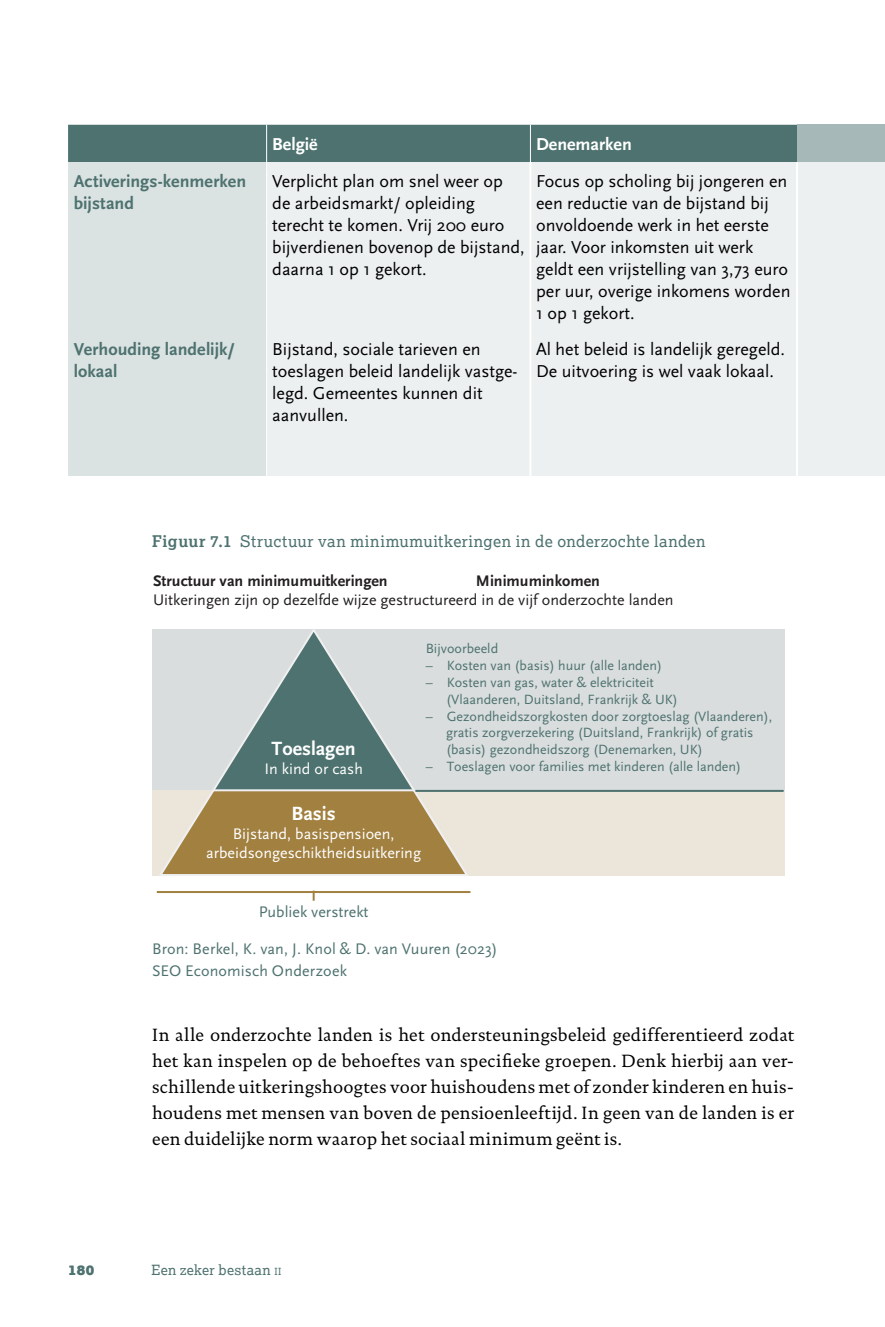
<style>
.page{position:relative;width:885px;height:1327px;background:#fff}
.page>*{position:absolute;margin:0;border:0;box-sizing:border-box;transform-origin:0 0}
.t1{font:700 20px "Scala Sans Pro";color:#fff}
.P_T{font:18px/22px "Scala Sans Pro";color:#000}
.P_first{font:18px/26px "DTL Documenta TOT";letter-spacing:.02em;color:#000;text-align:justify}
.H1_R_T{font:700 18px/22px "Scala Sans Pro";letter-spacing:.005em;color:#4d726f}
.H1_C_T{font:700 18px "Scala Sans Pro";color:#fff}
.Source_F{font:16px "Scala Sans Pro";letter-spacing:.005em;color:#4d726f}
.t2{font:16px "Scala Sans Pro";color:#221f1f}
.t3{font:16px/19.2px "Scala Sans Pro";color:#fff;text-align:center}
.Caption_F{font:16px "Lexia";letter-spacing:.03em;color:#4d726f}
.t4{font:700 16px "Scala Sans Pro";color:#221f1f}
.t5{font:14px/16.8px "Scala Sans Pro";color:#4d726f}
.t6{font:14px "Lexia";letter-spacing:.025em;color:#4d726f}
.t7{font:900 14px "Lexia";color:#4d726f}
.s1{font-weight:700}
.s2{font-size:9.8px}
</style>
<div class="page">
<svg style="left:68px;top:125px;width:816px;height:351px;background:#d8e0e0"></svg>
<hr style="left:266px;top:125px;width:1px;height:37px;background:#fff">
<hr style="left:530px;top:125px;width:1px;height:37px;background:#fff">
<hr style="left:529px;top:162px;width:2px;height:168px;background:#fff">
<hr style="left:529px;top:330px;width:2px;height:146px;background:#fff">
<hr style="left:266px;top:162px;width:1px;height:168px;background:#fff">
<hr style="left:266px;top:330px;width:1px;height:146px;background:#fff">
<hr style="left:796px;top:162px;width:2px;height:168px;background:#fff">
<hr style="left:796px;top:330px;width:2px;height:146px;background:#fff">
<div style="left:152px;top:629px;width:632px;height:161px;background:#d9dddd"></div>
<div style="left:152px;top:790px;width:632px;height:86px;background:#ece5d9"></div>
<svg style="left:215px;top:629px;width:198px;height:158px"></svg>
<svg style="left:159px;top:787px;width:311px;height:89px"></svg>
<hr style="left:157px;top:891px;width:313px;height:2px;background:#a18040">
<svg style="left:312px;top:890px;width:2px;height:10px"></svg>
<hr style="left:415px;top:790px;width:368px;height:2px;background:#4d726f">
<p class="H1_C_T" style="left:272px;top:134px;width:47px">België</p>
<p class="H1_C_T" style="left:536px;top:134px;width:97px">Denemarken</p>
<p class="H1_R_T" style="left:74px;top:170px;width:174px">Activerings-kenmerken bijstand</p>
<p class="P_T" style="left:272px;top:170px;width:254px">Verplicht plan om snel weer op de arbeidsmarkt/ opleiding terecht te komen. Vrij 200 euro bijverdienen bovenop de bijstand, daarna 1 op 1 gekort.</p>
<p class="P_T" style="left:536px;top:170px;width:256px">Focus op scholing bij jongeren en een reductie van de bijstand bij onvoldoende werk in het eerste jaar. Voor inkomsten uit werk geldt een vrijstelling van 3,73 euro per uur, overige inkomens worden<br>1 op 1 gekort.</p>
<p class="H1_R_T" style="left:74px;top:338px;width:162px">Verhouding landelijk/ lokaal</p>
<p class="P_T" style="left:272px;top:338px;width:247px">Bijstand, sociale tarieven en toeslagen beleid landelijk vastge&shy;legd. Gemeentes kunnen dit aanvullen.</p>
<p class="P_T" style="left:536px;top:338px;width:250px">Al het beleid is landelijk geregeld.<br>De uitvoering is wel vaak lokaal.</p>
<p class="Caption_F" style="left:152px;top:531px;width:555px"><span class="s1">Figuur 7.1</span> Structuur van minimumuitkeringen in de onderzochte landen</p>
<p class="t4" style="left:153px;top:571px;width:236px">Structuur van minimumuitkeringen</p>
<p class="t4" style="left:476px;top:571px;width:125px">Minimuminkomen</p>
<p class="t2" style="left:153px;top:591px;width:522px">Uitkeringen zijn op dezelfde wijze gestructureerd in de vijf onderzochte landen</p>
<p class="t5" style="left:425px;top:640px;width:74px">Bijvoorbeeld</p>
<p class="t5" style="left:425px;top:657px;width:238px">– Kosten van (basis) huur (alle landen)</p>
<p class="t5" style="left:446px;top:674px;width:233px;text-indent:-20px">– Kosten van gas, water &amp; elektriciteit (Vlaanderen, Duitsland, Frankrijk &amp; UK)</p>
<p class="t5" style="left:446px;top:707px;width:328px;text-indent:-20px">– Gezondheidszorgkosten door zorgtoeslag (Vlaanderen), gratis zorgverzekering (Duitsland, Frankrijk) of gratis (basis) gezondheidszorg (Denemarken, UK)</p>
<p class="t5" style="left:425px;top:758px;width:317px">– Toeslagen voor families met kinderen (alle landen)</p>
<p class="t1" style="left:271px;top:737px;width:86px">Toeslagen</p>
<p class="t3" style="left:264px;top:759px;width:100px">In kind or cash</p>
<p class="t1" style="left:291px;top:801px;width:46px">Basis</p>
<p class="t3" style="left:206px;top:824px;width:216px">Bijstand, basispensioen, arbeidsongeschiktheidsuitkering</p>
<p class="Source_F" style="left:259px;top:902px;width:111px">Publiek verstrekt</p>
<p class="Source_F" style="left:152px;top:939px;width:347px">Bron: Berkel, K. van, J. Knol &amp; D. van Vuuren (2023)</p>
<p class="Source_F" style="left:152px;top:961px;width:196px">SEO Economisch Onderzoek</p>
<p class="P_first" style="left:152px;top:1021px;width:643px">In alle onderzochte landen is het ondersteuningsbeleid gedifferentieerd zodat het kan inspelen op de behoeftes van specifieke groepen. Denk hierbij aan ver&shy;schillende uitkeringshoogtes voor huishoudens met of zonder kinderen en huis&shy;houdens met mensen van boven de pensioenleeftijd. In geen van de landen is er een duidelijke norm waarop het sociaal minimum geënt is.</p>
<p class="t7" style="left:68px;top:1260px;width:28px">180</p>
<p class="t6" style="left:151px;top:1260px;width:132px">Een zeker bestaan <span class="s2">ii</span></p>
</div>
